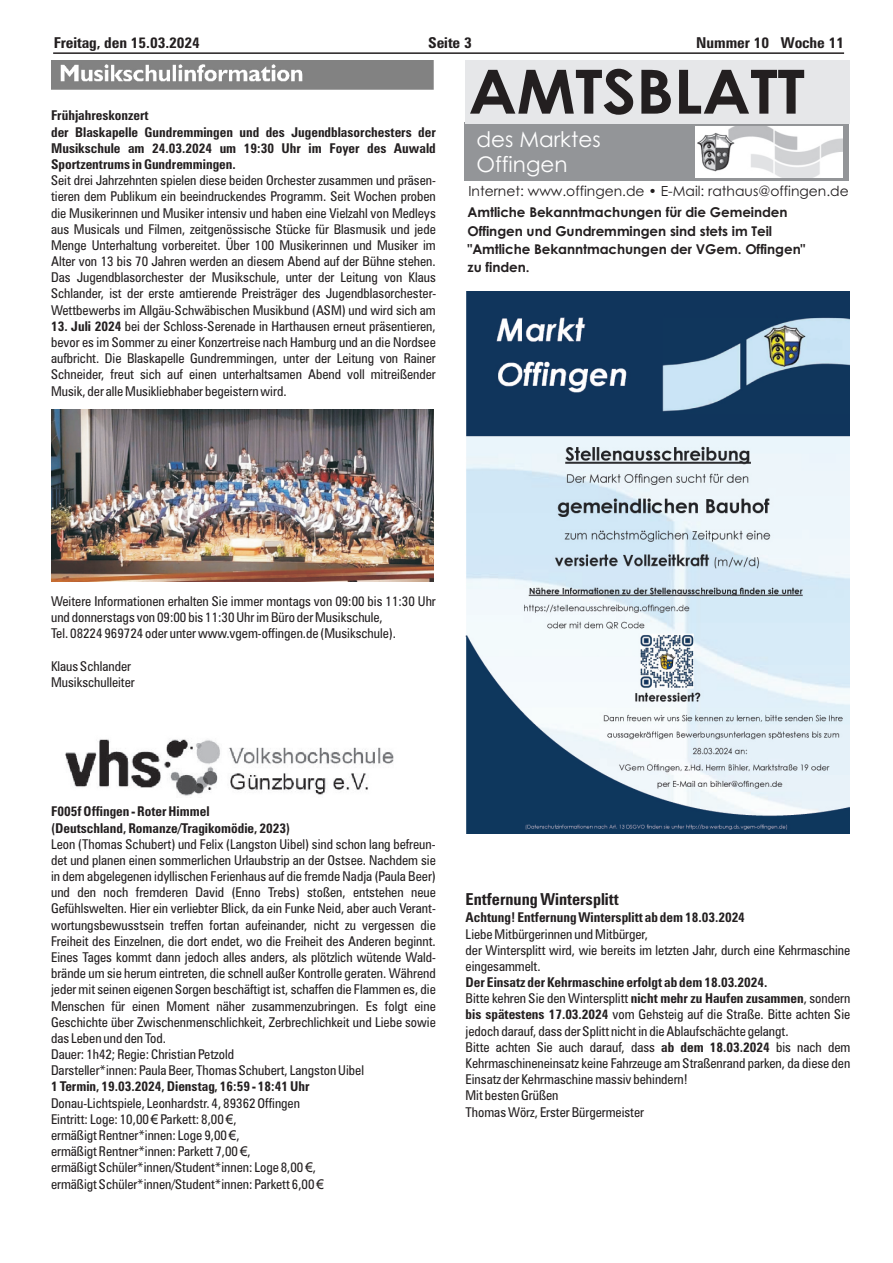
<style>
.page{position:relative;width:893px;height:1263px;background:#fff}
.page>*{position:absolute;margin:0;border:0;box-sizing:border-box;transform-origin:0 0}
.t1{font:700 61.05px "Century Gothic";letter-spacing:-.005em;color:#231f20;scale:1.07 1}
.t2{font:21.45px/25.7px "Century Gothic";color:#fff}
.t3{font:700 condensed 16.5px "Zurich BT";color:#231f20}
.t4{font:700 condensed 15px "Zurich BT";letter-spacing:-.005em;color:#231f20;scale:1.04 1}
.t5{font:13.95px "Century Gothic";color:#231f20}
.t6{font:condensed 13.5px/16.2px "Zurich BT";color:#231f20;text-align:justify}
.t7{font:700 condensed 13.5px/16.2px "Zurich BT";color:#231f20}
.t8{font:700 13.5px/18.3px "Century Gothic";color:#231f20}
.s1{font-weight:700}
.s2{font-family:"Arial";font-stretch:normal}
</style>
<div class="page">
<hr style="left:53px;top:52px;width:791px;height:2px;background:#231f20">
<div style="left:465px;top:123px;width:384px;height:58px;background:#939598"></div>
<img style="left:695px;top:127px;width:148px;height:51px">
<div style="left:465px;top:60px;width:384px;height:63px;background:#e6e7e9"></div>
<img style="left:51px;top:60px;width:383px;height:30px">
<img style="left:65px;top:739px;width:329px;height:57px">
<img style="left:51px;top:410px;width:383px;height:171px">
<img style="left:465px;top:292px;width:385px;height:541px">
<p class="t4" style="left:54px;top:37px;width:142px">Freitag, den 15.03.2024</p>
<p class="t4" style="left:428px;top:37px;width:43px">Seite 3</p>
<p class="t4" style="left:696px;top:37px;width:144px">Nummer 10 Woche 11</p>
<p class="t7" style="left:51px;top:109px;width:386px">Frühjahreskonzert<br>der Blaskapelle Gundremmingen und des Jugendblasorchesters der Musikschule am 24.03.2024 um 19:30 Uhr im Foyer des Auwald Sportzentrums in Gundremmingen.</p>
<p class="t6" style="left:51px;top:174px;width:386px">Seit drei Jahrzehnten spielen diese beiden Orchester zusammen und präsen&shy;tieren dem Publikum ein beeindruckendes Programm. Seit Wochen proben die Musikerinnen und Musiker intensiv und haben eine Vielzahl von Medleys aus Musicals und Filmen, zeitgenössische Stücke für Blasmusik und jede Menge Unterhaltung vorbereitet. Über 100 Musikerinnen und Musiker im Alter von 13 bis 70 Jahren werden an diesem Abend auf der Bühne stehen.<br>Das Jugendblasorchester der Musikschule, unter der Leitung von Klaus Schlander, ist der erste amtierende Preisträger des Jugendblasorchester-Wettbewerbs im Allgäu-Schwäbischen Musikbund (ASM) und wird sich am</p>
<p class="t6" style="left:51px;top:319px;width:386px"><span class="s1">13. Juli 2024</span> bei der Schloss-Serenade in Harthausen erneut präsentieren, bevor es im Sommer zu einer Konzertreise nach Hamburg und an die Nordsee aufbricht. Die Blaskapelle Gundremmingen, unter der Leitung von Rainer Schneider, freut sich auf einen unterhaltsamen Abend voll mitreißender Musik, der alle Musikliebhaber begeistern wird.</p>
<h1 class="t1" style="left:468px;top:68px;width:316px">AMTSBLATT</h1>
<h2 class="t2" style="left:476px;top:128px;width:126px">des Marktes<br>Offingen</h2>
<p class="t5" style="left:468px;top:185px;width:382px">Internet: www.offingen.de • E-Mail: rathaus@offingen.de</p>
<p class="t8" style="left:467px;top:205px;width:339px">Amtliche Bekanntmachungen für die Gemeinden Offingen und Gundremmingen sind stets im Teil "Amtliche Bekanntmachungen der VGem. Offingen" zu finden.</p>
<p class="t6" style="left:51px;top:594px;width:386px;text-align:left">Weitere Informationen erhalten Sie immer montags von 09:00 bis 11:30 Uhr und donnerstags von 09:00 bis 11:30 Uhr im Büro der Musikschule,<br>Tel. 08224 969724 oder unter www.vgem-offingen.de (Musikschule).</p>
<p class="t6" style="left:51px;top:659px;width:85px">Klaus Schlander<br>Musikschulleiter</p>
<p class="t7" style="left:51px;top:805px;width:240px">F005f Offingen - Roter Himmel<br>(Deutschland, Romanze/Tragikomödie, 2023)</p>
<p class="t6" style="left:51px;top:837px;width:386px">Leon (Thomas Schubert) und Felix (Langston Uibel) sind schon lang befreun&shy;det und planen einen sommerlichen Urlaubstrip an der Ostsee. Nachdem sie in dem abgelegenen idyllischen Ferienhaus auf die fremde Nadja (Paula Beer) und den noch fremderen David (Enno Trebs) stoßen, entstehen neue</p>
<p class="t6" style="left:51px;top:902px;width:386px">Gefühlswelten. Hier ein verliebter Blick, da ein Funke Neid, aber auch Verant-</p>
<p class="t6" style="left:51px;top:918px;width:386px">wortungsbewusstsein treffen fortan aufeinander, nicht zu vergessen die</p>
<p class="t6" style="left:51px;top:934px;width:386px">Freiheit des Einzelnen, die dort endet, wo die Freiheit des Anderen beginnt.</p>
<p class="t6" style="left:51px;top:950px;width:386px">Eines Tages kommt dann jedoch alles anders, als plötzlich wütende Wald-</p>
<p class="t6" style="left:51px;top:966px;width:386px">brände um sie herum eintreten, die schnell außer Kontrolle geraten. Während</p>
<p class="t6" style="left:51px;top:983px;width:386px">jeder mit seinen eigenen Sorgen beschäftigt ist, schaffen die Flammen es, die</p>
<p class="t6" style="left:51px;top:999px;width:386px">Menschen für einen Moment näher zusammenzubringen. Es folgt eine</p>
<p class="t6" style="left:51px;top:1015px;width:386px">Geschichte über Zwischenmenschlichkeit, Zerbrechlichkeit und Liebe sowie</p>
<p class="t6" style="left:51px;top:1031px;width:116px">das Leben und den Tod.</p>
<p class="t6" style="left:51px;top:1047px;width:185px">Dauer: 1h42; Regie: Christian Petzold</p>
<p class="t6" style="left:51px;top:1064px;width:314px">Darsteller*innen: Paula Beer, Thomas Schubert, Langston Uibel</p>
<p class="t7" style="left:51px;top:1080px;width:260px">1 Termin, 19.03.2024, Dienstag, 16:59 - 18:41 Uhr</p>
<p class="t6" style="left:51px;top:1096px;width:250px">Donau-Lichtspiele, Leonhardstr. 4, 89362 Offingen</p>
<p class="t6" style="left:51px;top:1112px;width:274px;text-align:left">Eintritt: Loge: 10,00 <span class="s2">€</span> Parkett: 8,00 <span class="s2">€</span>,<br>ermäßigt Rentner*innen: Loge 9,00 <span class="s2">€</span>,<br>ermäßigt Rentner*innen: Parkett 7,00 <span class="s2">€</span>,<br>ermäßigt Schüler*innen/Student*innen: Loge 8,00 <span class="s2">€</span>, ermäßigt Schüler*innen/Student*innen: Parkett 6,00 <span class="s2">€</span></p>
<p class="t3" style="left:466px;top:893px;width:155px">Entfernung Wintersplitt</p>
<p class="t7" style="left:466px;top:911px;width:281px">Achtung! Entfernung Wintersplitt ab dem 18.03.2024</p>
<p class="t6" style="left:466px;top:927px;width:184px">Liebe Mitbürgerinnen und Mitbürger,</p>
<p class="t6" style="left:466px;top:943px;width:386px">der Wintersplitt wird, wie bereits im letzten Jahr, durch eine Kehrmaschine</p>
<p class="t6" style="left:466px;top:959px;width:77px">eingesammelt.</p>
<p class="t7" style="left:466px;top:975px;width:303px">Der Einsatz der Kehrmaschine erfolgt ab dem 18.03.2024.</p>
<p class="t6" style="left:466px;top:992px;width:386px">Bitte kehren Sie den Wintersplitt <span class="s1">nicht mehr zu Haufen zusammen</span>, sondern</p>
<p class="t6" style="left:466px;top:1008px;width:386px"><span class="s1">bis spätestens 17.03.2024</span> vom Gehsteig auf die Straße. Bitte achten Sie</p>
<p class="t6" style="left:466px;top:1024px;width:324px">jedoch darauf, dass der Splitt nicht in die Ablaufschächte gelangt.</p>
<p class="t6" style="left:466px;top:1040px;width:386px">Bitte achten Sie auch darauf, dass <span class="s1">ab dem 18.03.2024</span> bis nach dem</p>
<p class="t6" style="left:466px;top:1056px;width:386px">Kehrmaschineneinsatz keine Fahrzeuge am Straßenrand parken, da diese den</p>
<p class="t6" style="left:466px;top:1072px;width:224px">Einsatz der Kehrmaschine massiv behindern!</p>
<p class="t6" style="left:466px;top:1089px;width:94px">Mit besten Grüßen</p>
<p class="t6" style="left:466px;top:1105px;width:180px">Thomas Wörz, Erster Bürgermeister</p>
</div>
